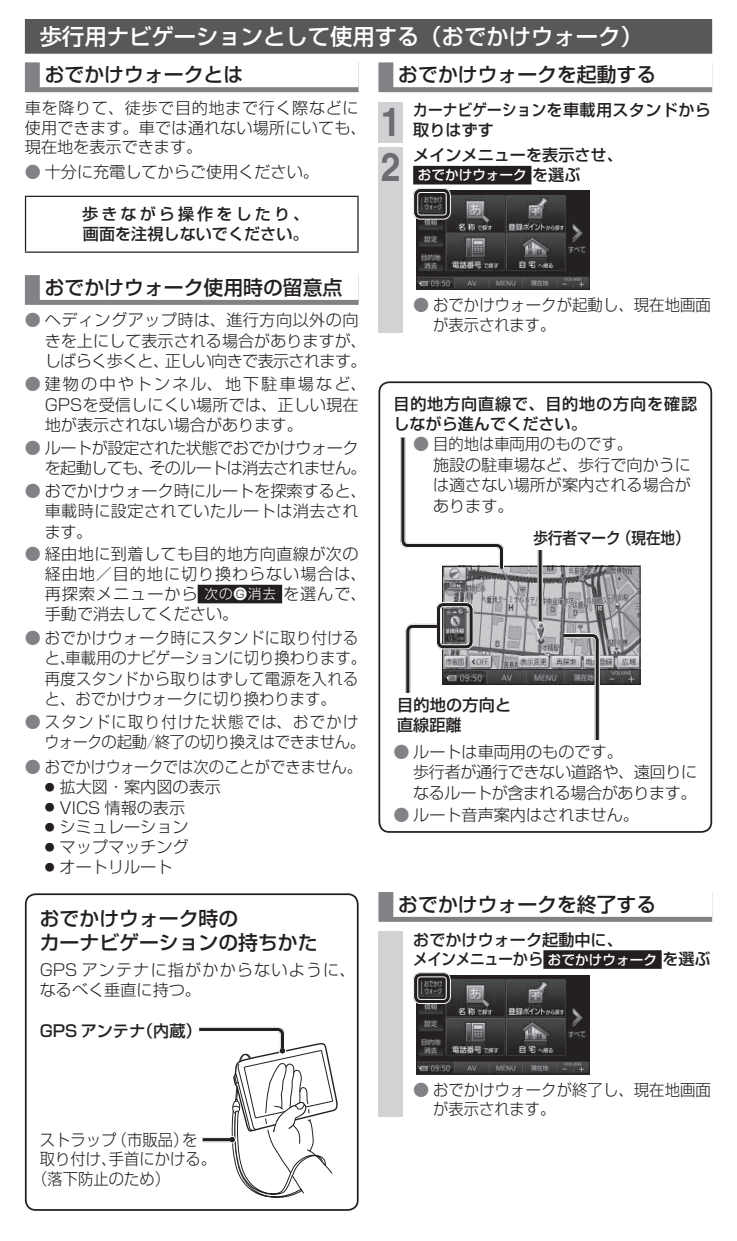
<style>
.page{position:relative;width:737px;height:1241px;background:#fff}
.page>*{position:absolute;margin:0;border:0;box-sizing:border-box;transform-origin:0 0}
.t1{font:700 39.73px "Helvetica";color:#6c6d70;scale:.9 1}
.t2{font:22.4px "Shin Go Pro Medium 90 msp RKSJ H";color:#fff}
.t3{font:19.78px/24.8px "Shin Go Pro Medium 90 msp RKSJ H";color:#231f20}
.t4{font:16.1px/20.5px "Shin Go Pro Light 90 msp RKSJ H";color:#231f20}
.t5{font:16.1px/20.5px "Shin Go Pro Light 90 msp RKSJ H";color:#231f20;scale:.95 1}
.t6{font:16.1px/19.8px "Shin Go Pro Medium 90 msp RKSJ H";color:#231f20}
.t7{font:16.1px/20.5px "Shin Go Pro Light 90 msp RKSJ H";letter-spacing:.025em;color:#231f20;scale:.95 1}
.t8{font:16.1px/19.8px "Shin Go Pro Light 90 msp RKSJ H";letter-spacing:.025em;color:#231f20}
.t9{font:16.1px/20.5px "Shin Go Pro Light 90 msp RKSJ H";letter-spacing:-.025em;color:#231f20}
.t10{font:16.1px/20.5px "Shin Go Pro Light 90 msp RKSJ H";letter-spacing:-.03em;color:#231f20}
.t11{font:16.1px/20.5px "Shin Go Pro Light 90 msp RKSJ H";letter-spacing:-.02em;color:#231f20;scale:.95 1}
.t12{font:16.1px/19.8px "Shin Go Pro Medium 90 msp RKSJ H";letter-spacing:.055em;color:#231f20}
.t13{font:16.1px/19.8px "Shin Go Pro Light 90 msp RKSJ H";letter-spacing:.07em;color:#231f20}
.t14{font:16.1px/19.8px "Shin Go Pro Medium 90 msp RKSJ H";letter-spacing:.02em;color:#231f20;scale:.9 1}
.t15{font:16.1px "Shin Go Pro Medium 90 msp RKSJ H";color:#231f20;scale:.9 1}
.t16{font:13.65px "Shin Go Pro Medium 90 msp RKSJ H";color:#fff}
.s1{color:#808285}
.s2{font-size:13.65px;color:#fff}
.s3{font-size:9.97px}
.s4{font-size:16.1px;color:#231f20}
</style>
<div class="page">
<div style="left:25px;top:62px;width:334px;height:30px;background:linear-gradient(to right,#818285,#808285)"></div>
<div style="left:40px;top:60px;width:319px;height:27px;background:#fff"></div>
<div style="left:25px;top:275px;width:334px;height:30px;background:#808285"></div>
<div style="left:40px;top:273px;width:319px;height:27px;background:#fff"></div>
<div style="left:198px;top:585px;width:84px;height:18px;background:#231f20"></div>
<hr style="left:25px;top:196px;width:334px;height:1px;background:#231f20">
<hr style="left:25px;top:197px;width:1px;height:55px;background:#231f20">
<hr style="left:357px;top:197px;width:2px;height:55px;background:#231f20">
<hr style="left:25px;top:252px;width:333px;height:1px;background:#231f20">
<div style="left:25px;top:19px;width:687px;height:35px;background:#57585a"></div>
<div style="left:378px;top:62px;width:334px;height:30px;background:linear-gradient(to right,#808285,#808285)"></div>
<div style="left:393px;top:60px;width:319px;height:27px;background:#fff"></div>
<div style="left:378px;top:892px;width:334px;height:30px;background:#808285"></div>
<div style="left:393px;top:890px;width:319px;height:27px;background:#fff"></div>
<div style="left:378px;top:102px;width:25px;height:41px;background:#d1d2d4"></div>
<div style="left:378px;top:147px;width:25px;height:186px;background:#d1d2d4"></div>
<div style="left:413px;top:166px;width:118px;height:18px;background:#231f20"></div>
<img style="left:418px;top:193px;width:170px;height:95px">
<div style="left:416px;top:191px;width:174px;height:99px;border:1px solid #231f20"></div>
<svg style="left:413px;top:188px;width:38px;height:32px"></svg>
<img style="left:444px;top:568px;width:194px;height:115px">
<div style="left:442px;top:566px;width:198px;height:119px;border:1px solid #231f20"></div>
<svg style="left:538px;top:550px;width:4px;height:71px"></svg>
<hr style="left:542px;top:550px;width:1px;height:71px;background:#fff">
<hr style="left:537px;top:550px;width:1px;height:71px;background:#fff">
<div style="left:436px;top:602px;width:37px;height:47px;border:5px solid #231f20;border-radius:5px"></div>
<div style="left:436px;top:602px;width:37px;height:47px;border:1px solid #fff;border-radius:7px"></div>
<svg style="left:405px;top:606px;width:65px;height:87px"></svg>
<svg style="left:400px;top:437px;width:106px;height:137px"></svg>
<div style="left:378px;top:381px;width:334px;height:452px;border:2px solid #231f20;border-radius:10px"></div>
<svg style="left:559px;top:631px;width:43px;height:110px"></svg>
<div style="left:378px;top:931px;width:25px;height:186px;background:#d1d2d4"></div>
<div style="left:543px;top:950px;width:118px;height:19px;background:#231f20"></div>
<img style="left:418px;top:977px;width:170px;height:95px">
<div style="left:416px;top:975px;width:174px;height:99px;border:1px solid #231f20"></div>
<svg style="left:413px;top:972px;width:38px;height:32px"></svg>
<div style="left:25px;top:893px;width:334px;height:318px;border:2px solid #231f20;border-radius:10px"></div>
<svg style="left:199px;top:1026px;width:139px;height:172px"></svg>
<h2 class="t2" style="left:40px;top:28px;width:604px">歩行用ナビゲーションとして使用する（おでかけウォーク）</h2>
<p class="t3" style="left:398px;top:65px;width:259px">おでかけウォークを起動する</p>
<h1 class="t1" style="left:381px;top:107px;width:24px">1</h1>
<p class="t14" style="left:413px;top:102px;width:332px">カーナビゲーションを車載用スタンドから取りはずす</p>
<h1 class="t1" style="left:381px;top:153px;width:24px">2</h1>
<p class="t6" style="left:413px;top:147px;width:211px">メインメニューを表示させ、</p>
<p class="t3" style="left:45px;top:65px;width:200px">おでかけウォークとは</p>
<p class="t4" style="left:25px;top:100px;width:343px;line-height:19.8px">車を降りて、徒歩で目的地まで行く際などに使用できます。車では通れない場所にいても、現在地を表示できます。</p>
<p class="t4" style="left:25px;top:164px;width:295px"><span class="s1">●</span> 十分に充電してからご使用ください。</p>
<p class="t6" style="left:82px;top:207px;width:229px">歩きながら操作をしたり、画面を注視しないでください。</p>
<p class="t3" style="left:45px;top:278px;width:299px">おでかけウォーク使用時の留意点</p>
<p class="t4" style="left:45px;top:312px;width:323px;text-indent:-20px"><span class="s1">●</span> ヘディングアップ時は、進行方向以外の向きを上にして表示される場合がありますが、しばらく歩くと、正しい向きで表示されます。</p>
<p class="t4" style="left:45px;top:376px;width:323px;text-indent:-20px"><span class="s1">●</span> 建物の中やトンネル、地下駐車場など、<br>GPSを受信しにくい場所では、正しい現在地が表示されない場合があります。</p>
<p class="t10" style="left:45px;top:439px;width:323px;text-indent:-20px"><span class="s1">●</span> ルートが設定された状態でおでかけウォークを起動しても、そのルートは消去されません。</p>
<p class="t4" style="left:45px;top:483px;width:323px;text-indent:-20px"><span class="s1">●</span> おでかけウォーク時にルートを探索すると、車載時に設定されていたルートは消去されます。</p>
<p class="t8" style="left:45px;top:546px;width:323px;text-indent:-20px"><span class="s1">●</span> 経由地に到着しても目的地方向直線が次の経由地／目的地に切り換わらない場合は、再探索メニューから <span class="s2">次のG消去</span> を選んで、手動で消去してください。</p>
<p class="t7" style="left:45px;top:630px;width:340px;text-indent:-20px"><span class="s1">●</span> おでかけウォーク時にスタンドに取り付けると、車載用のナビゲーションに切り換わります。再度スタンドから取りはずして電源を入れると、おでかけウォークに切り換わります。</p>
<p class="t11" style="left:45px;top:714px;width:339px;text-indent:-20px"><span class="s1">●</span> スタンドに取り付けた状態では、おでかけウォークの起動／終了の切り換えはできません。</p>
<p class="t5" style="left:25px;top:759px;width:356px"><span class="s1">●</span> おでかけウォークでは次のことができません。</p>
<p class="t4" style="left:45px;top:779px;width:178px"><span class="s3">●</span> 拡大図・案内図の表示</p>
<p class="t4" style="left:45px;top:799px;width:142px"><span class="s3">●</span> VICS 情報の表示</p>
<p class="t4" style="left:45px;top:819px;width:145px"><span class="s3">●</span> シミュレーション</p>
<p class="t4" style="left:45px;top:839px;width:145px"><span class="s3">●</span> マップマッチング</p>
<p class="t4" style="left:45px;top:859px;width:129px"><span class="s3">●</span> オートリルート</p>
<p class="t16" style="left:418px;top:170px;width:164px">おでかけウォーク <span class="s4">を選ぶ</span></p>
<p class="t5" style="left:433px;top:297px;width:294px;line-height:19.8px;text-indent:-20px"><span class="s1">●</span> おでかけウォークが起動し、現在地画面が表示されます。</p>
<p class="t12" style="left:393px;top:397px;width:305px">目的地方向直線で、目的地の方向を確認しながら進んでください。</p>
<p class="t5" style="left:433px;top:436px;width:273px;text-indent:-20px"><span class="s1">●</span> 目的地は車両用のものです。<br>施設の駐車場など、歩行で向かうには適さない場所が案内される場合があります。</p>
<p class="t15" style="left:533px;top:532px;width:175px">歩行者マーク（現在地）</p>
<p class="t6" style="left:397px;top:696px;width:116px;line-height:20.5px">目的地の方向と直線距離</p>
<p class="t9" style="left:413px;top:744px;width:286px;text-indent:-20px"><span class="s1">●</span> ルートは車両用のものです。<br>歩行者が通行できない道路や、遠回りになるルートが含まれる場合があります。</p>
<p class="t4" style="left:393px;top:807px;width:247px"><span class="s1">●</span> ルート音声案内はされません。</p>
<p class="t3" style="left:40px;top:908px;width:279px">おでかけウォーク時の<br>カーナビゲーションの持ちかた</p>
<p class="t13" style="left:40px;top:963px;width:317px">GPS アンテナに指がかからないように、なるべく垂直に持つ。</p>
<p class="t6" style="left:40px;top:1023px;width:163px">GPS アンテナ（内蔵）</p>
<p class="t5" style="left:40px;top:1132px;width:168px">ストラップ（市販品）を</p>
<p class="t5" style="left:40px;top:1151px;width:187px">取り付け、手首にかける。</p>
<p class="t5" style="left:32px;top:1171px;width:147px">（落下防止のため）</p>
<p class="t3" style="left:398px;top:895px;width:259px">おでかけウォークを終了する</p>
<p class="t6" style="left:413px;top:932px;width:299px">おでかけウォーク起動中に、<br>メインメニューから <span class="s2">おでかけウォーク</span> を選ぶ</p>
<p class="t5" style="left:433px;top:1082px;width:294px;line-height:19.8px;text-indent:-20px"><span class="s1">●</span> おでかけウォークが終了し、現在地画面が表示されます。</p>
</div>
